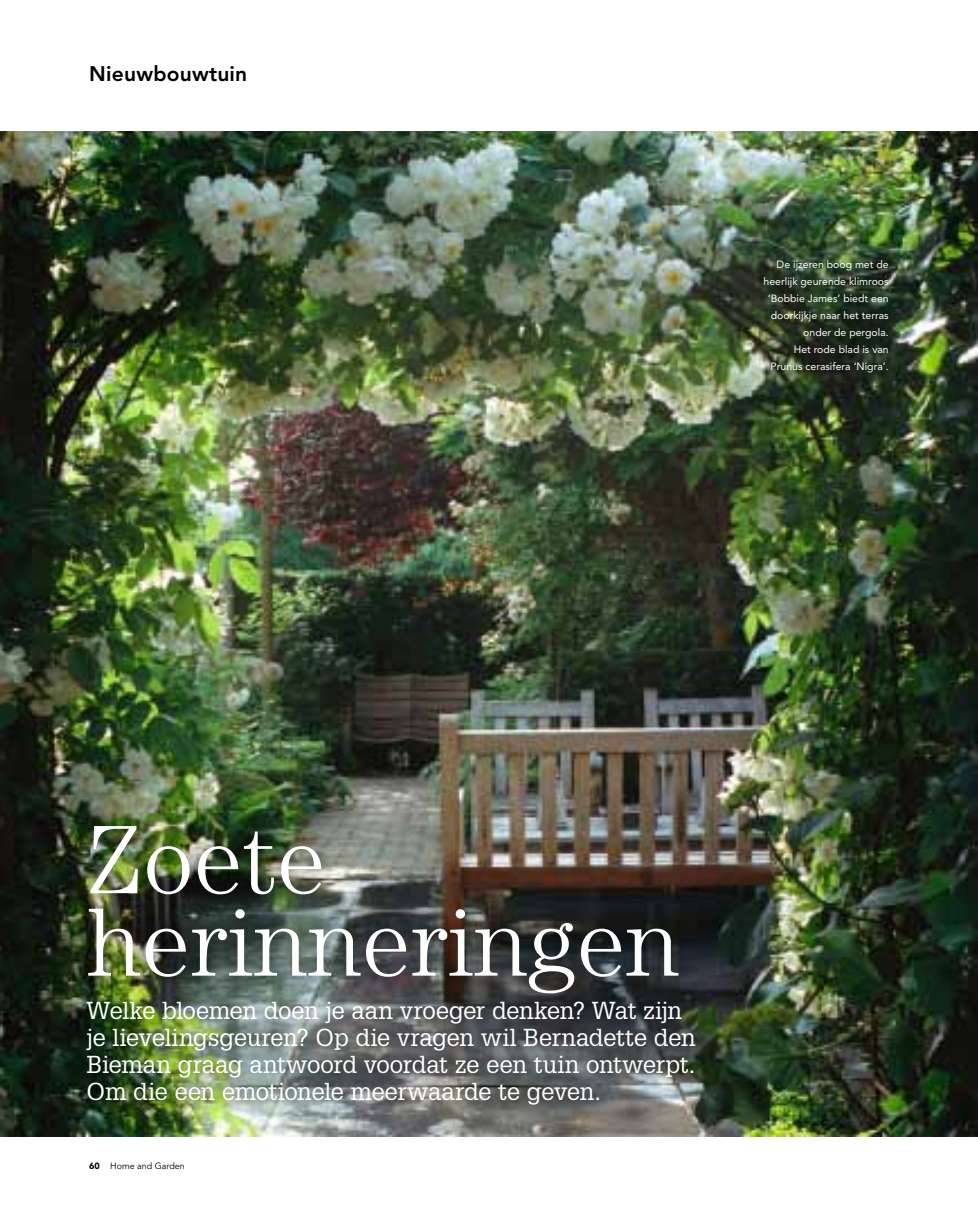
<style>
.page{position:relative;width:978px;height:1212px;background:#fff}
.page>*{position:absolute;margin:0;border:0;box-sizing:border-box;transform-origin:0 0}
.t1{font:300 97.5px/82.5px "Century Std";color:#fff}
.t2{font:24px/27px "Glypha LT Std";letter-spacing:-.015em;color:#fff}
.t3{font:800 21px "Avenir LT Std";letter-spacing:.01em;color:#000}
.t4{font:10.5px/17px "Avenir LT Std";color:#fff;text-align:right}
.t5{font:9px "Avenir LT Std";color:#000}
.s1{font-weight:900}
</style>
<div class="page">
<img style="left:0;top:132px;width:978px;height:1004px">
<img style="left:72px;top:985px;width:638px;height:135px">
<div style="left:73px;top:809px;width:620px;height:201px;background:#000;opacity:.75"></div>
<p class="t3" style="left:89px;top:61px;width:160px">Nieuwbouwtuin</p>
<p class="t4" style="left:764px;top:256px;width:127px">De ijzeren boog met de heerlijk geurende klimroos ‘Bobbie James’ biedt een doorkijkje naar het terras onder de pergola.<br>Het rode blad is van<br>Prunus cerasifera ‘Nigra’.</p>
<h1 class="t1" style="left:87px;top:817px;width:594px">Zoete herinneringen</h1>
<p class="t2" style="left:86px;top:996px;width:611px">Welke bloemen doen je aan vroeger denken? Wat zijn je lievelingsgeuren? Op die vragen wil Bernadette den Bieman graag antwoord voordat ze een tuin ontwerpt.<br>Om die een emotionele meerwaarde te geven.</p>
<p class="t5" style="left:89px;top:1161px;width:97px"><span class="s1">60</span> Home and Garden</p>
</div>
